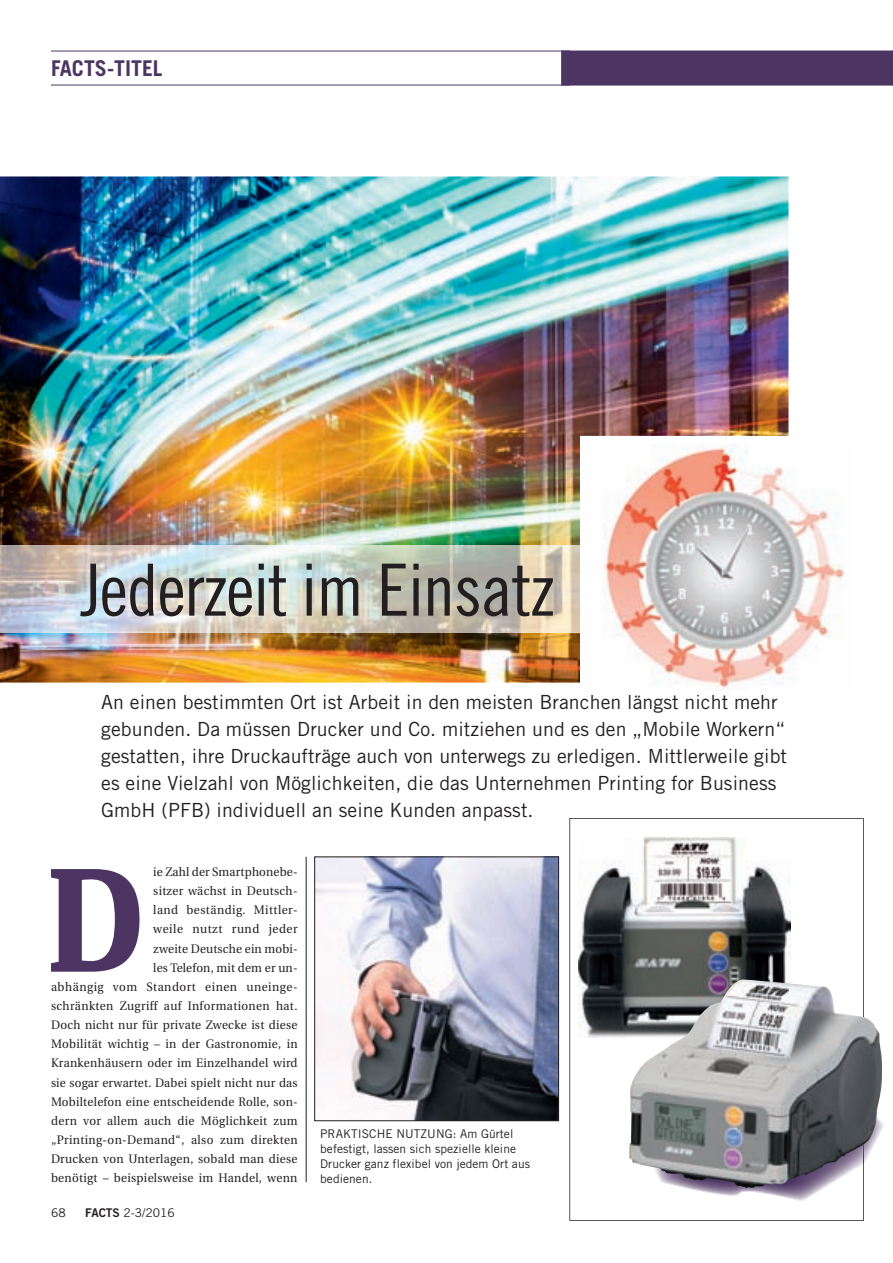
<style>
.page{position:relative;width:893px;height:1263px;background:#fff}
.page>*{position:absolute;margin:0;border:0;box-sizing:border-box;transform-origin:0 0}
.t1{font:700 153.9px "Zine Serif Dis";color:#4c3563}
.t2{font:72px "Trade Gothic Cond Eighteen";letter-spacing:-.015em;color:#231f20}
.t3{font:700 21.75px "Trade Gothic";color:#4c3563}
.t4{font:19.5px/27px "Trade Gothic";letter-spacing:.005em;color:#231f20}
.t5{font:12.3px/19.2px "Utopia";letter-spacing:.025em;color:#231f20;text-align:right;scale:.95 1}
.t6{font:12px/15px "Trade Gothic";letter-spacing:.005em;color:#231f20}
.s1{font-family:"Trade Gothic Bold Two"}
</style>
<div class="page">
<hr style="left:51px;top:51px;width:519px;height:1px;background:#4c3563">
<hr style="left:51px;top:85px;width:519px;height:1px;background:#4c3563">
<div style="left:561px;top:50px;width:332px;height:36px;background:#4c3563"></div>
<svg style="left:569px;top:818px;width:295px;height:403px"></svg>
<img style="left:651px;top:1123px;width:233px;height:79px">
<img style="left:0;top:176px;width:788px;height:506px">
<hr style="left:306px;top:857px;width:1px;height:325px;background:#231f20">
<img style="left:316px;top:858px;width:241px;height:261px">
<div style="left:314px;top:856px;width:245px;height:265px;border:1px solid #231f20"></div>
<img style="left:578px;top:838px;width:212px;height:200px">
<img style="left:0;top:545px;width:580px;height:87px">
<img style="left:629px;top:979px;width:253px;height:209px">
<div style="left:581px;top:437px;width:273px;height:257px;background:#fff"></div>
<img style="left:603px;top:445px;width:241px;height:244px">
<h3 class="t3" style="left:51px;top:55px;width:113px">FACTS-TITEL</h3>
<h2 class="t2" style="left:81px;top:547px;width:475px">Jederzeit im Einsatz</h2>
<p class="t4" style="left:101px;top:689px;width:687px">An einen bestimmten ort ist Arbeit in den meisten Branchen längst nicht mehr gebunden. da müssen drucker und co. mitziehen und es den „Mobile Workern“ gestatten, ihre druckaufträge auch von unterwegs zu erledigen. Mittlerweile gibt es eine Vielzahl von Möglichkeiten, die das unternehmen Printing for Business GmbH (PFB) individuell an seine kunden anpasst.</p>
<p class="t5" style="left:51px;top:862px;width:261px">ie Zahl der Smartphonebe-<br>sitzer wächst in Deutsch-<br>land beständig. Mittler-<br>weile nutzt rund jeder<br>zweite Deutsche ein mobi-<br>les Telefon, mit dem er un-<br>abhängig vom Standort einen uneinge&shy;schränkten Zugriff auf Informationen hat.<br>Doch nicht nur für private Zwecke ist diese Mobilität wichtig – in der Gastronomie, in Krankenhäusern oder im Einzelhandel wird sie sogar erwartet. Dabei spielt nicht nur das Mobiltelefon eine entscheidende Rolle, son&shy;dern vor allem auch die Möglichkeit zum „Printing-on-Demand“, also zum direkten Drucken von Unterlagen, sobald man diese benötigt – beispielsweise im Handel, wenn</p>
<h1 class="t1" style="left:49px;top:841px;width:98px">D</h1>
<p class="t6" style="left:51px;top:1205px;width:16px">68</p>
<p class="t6" style="left:85px;top:1205px;width:91px"><span class="s1">FACTS</span> 2-3/2016</p>
<p class="t6" style="left:320px;top:1126px;width:211px">PrAktIscHe nutZunG: Am Gürtel befestigt, lassen sich spezielle kleine drucker ganz flexibel von jedem ort aus bedienen.</p>
</div>
